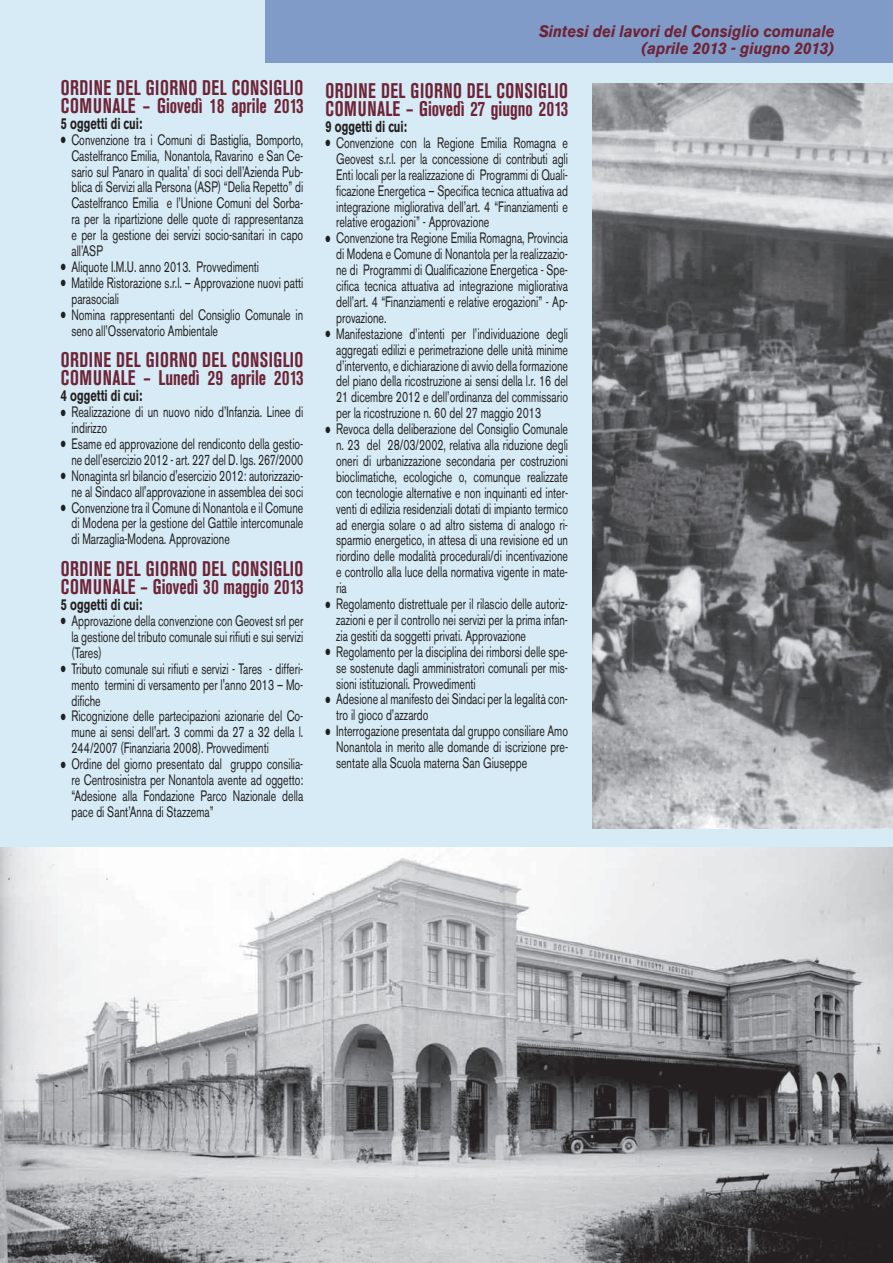
<style>
.page{position:relative;width:893px;height:1263px;background:#d6ebf5}
.page>*{position:absolute;margin:0;border:0;box-sizing:border-box;transform-origin:0 0}
.t1{font:700 condensed 21px/18px "Akzidenz Grotesk BE";letter-spacing:.025em;color:#6e2337;scale:.88 1}
.t2{font:italic 700 16.5px/16.5px "Akzidenz Grotesk BE";color:#6e2337;text-align:right;scale:.9 1}
.t3{font:700 15.75px "Akzidenz Grotesk BE";color:#231f20;scale:.7 1}
.t4{font:15px/15.9px "Akzidenz Grotesk BE";color:#231f20;text-align:justify;scale:.7 1}
</style>
<div class="page">
<div style="left:265px;top:0;width:628px;height:63px;background:#809bc7"></div>
<img style="left:0;top:847px;width:893px;height:416px">
<img style="left:593px;top:83px;width:300px;height:746px">
<h1 class="t1" style="left:61px;top:79px;width:277px">ORDINE DEL GIORNO DEL CONSIGLIO<br>COMUNALE – Giovedì 18 aprile 2013</h1>
<p class="t3" style="left:61px;top:114px;width:118px">5 oggetti di cui:</p>
<p class="t4" style="left:71px;top:132px;width:333px;text-indent:-10px">● Convenzione tra i Comuni di Bastiglia, Bomporto, Castelfranco Emilia, Nonantola, Ravarino e San Ce&shy;sario sul Panaro in qualita’ di soci dell’Azienda Pub&shy;blica di Servizi alla Persona (ASP) “Delia Repetto” di Castelfranco Emilia e l’Unione Comuni del Sorba&shy;ra per la ripartizione delle quote di rappresentanza e per la gestione dei servizi socio-sanitari in capo all’ASP</p>
<p class="t4" style="left:61px;top:259px;width:285px">● Aliquote I.M.U. anno 2013. Provvedimenti</p>
<p class="t4" style="left:71px;top:275px;width:333px;text-indent:-10px">● Matilde Ristorazione s.r.l. – Approvazione nuovi patti parasociali</p>
<p class="t4" style="left:71px;top:306px;width:333px;text-indent:-10px">● Nomina rappresentanti del Consiglio Comunale in seno all’Osservatorio Ambientale</p>
<h1 class="t1" style="left:61px;top:351px;width:277px">ORDINE DEL GIORNO DEL CONSIGLIO<br>COMUNALE – Lunedì 29 aprile 2013</h1>
<p class="t3" style="left:61px;top:387px;width:118px">4 oggetti di cui:</p>
<p class="t4" style="left:71px;top:404px;width:333px;text-indent:-10px">● Realizzazione di un nuovo nido d’Infanzia. Linee di indirizzo</p>
<p class="t4" style="left:61px;top:436px;width:348px;text-align:right">● Esame ed approvazione del rendiconto della gestio&shy;ne dell'esercizio 2012 - art. 227 del D. lgs. 267/2000</p>
<p class="t4" style="left:61px;top:468px;width:348px;text-align:right">● Nonaginta srl bilancio d'esercizio 2012: autorizzazio&shy;ne al Sindaco all'approvazione in assemblea dei soci</p>
<p class="t4" style="left:71px;top:499px;width:333px;text-indent:-10px">● Convenzione tra il Comune di Nonantola e il Comune di Modena per la gestione del Gattile intercomunale di Marzaglia-Modena. Approvazione</p>
<h1 class="t1" style="left:61px;top:560px;width:277px">ORDINE DEL GIORNO DEL CONSIGLIO<br>COMUNALE – Giovedì 30 maggio 2013</h1>
<p class="t3" style="left:61px;top:595px;width:118px">5 oggetti di cui:</p>
<p class="t4" style="left:71px;top:613px;width:333px;text-indent:-10px">● Approvazione della convenzione con Geovest srl per la gestione del tributo comunale sui rifiuti e sui servizi (Tares)</p>
<p class="t4" style="left:71px;top:660px;width:333px;text-indent:-10px">● Tributo comunale sui rifiuti e servizi - Tares - differi&shy;mento termini di versamento per l'anno 2013 – Mo&shy;difiche</p>
<p class="t4" style="left:71px;top:708px;width:333px;text-indent:-10px">● Ricognizione delle partecipazioni azionarie del Co&shy;mune ai sensi dell'art. 3 commi da 27 a 32 della l.<br>244/2007 (Finanziaria 2008). Provvedimenti</p>
<p class="t4" style="left:71px;top:756px;width:333px;text-indent:-10px">● Ordine del giorno presentato dal gruppo consilia&shy;re Centrosinistra per Nonantola avente ad oggetto: “Adesione alla Fondazione Parco Nazionale della pace di Sant’Anna di Stazzema”</p>
<p class="t2" style="left:539px;top:23px;width:330px">Sintesi dei lavori del Consiglio comunale (aprile 2013 - giugno 2013)</p>
<h1 class="t1" style="left:326px;top:82px;width:277px">ORDINE DEL GIORNO DEL CONSIGLIO<br>COMUNALE – Giovedì 27 giugno 2013</h1>
<p class="t3" style="left:326px;top:117px;width:118px">9 oggetti di cui:</p>
<p class="t4" style="left:336px;top:135px;width:333px;text-indent:-10px">● Convenzione con la Regione Emilia Romagna e Geovest s.r.l. per la concessione di contributi agli Enti locali per la realizzazione di Programmi di Quali&shy;ficazione Energetica – Specifica tecnica attuativa ad integrazione migliorativa dell’art. 4 “Finanziamenti e relative erogazioni” - Approvazione</p>
<p class="t4" style="left:336px;top:230px;width:333px;text-indent:-10px">● Convenzione tra Regione Emilia Romagna, Provincia di Modena e Comune di Nonantola per la realizzazio&shy;ne di Programmi di Qualificazione Energetica - Spe&shy;cifica tecnica attuativa ad integrazione migliorativa dell’art. 4 “Finanziamenti e relative erogazioni” - Ap&shy;provazione.</p>
<p class="t4" style="left:336px;top:326px;width:333px;text-indent:-10px">● Manifestazione d’intenti per l’individuazione degli aggregati edilizi e perimetrazione delle unità minime d’intervento, e dichiarazione di avvio della formazione del piano della ricostruzione ai sensi della l.r. 16 del 21 dicembre 2012 e dell’ordinanza del commissario per la ricostruzione n. 60 del 27 maggio 2013</p>
<p class="t4" style="left:336px;top:421px;width:333px;text-indent:-10px">● Revoca della deliberazione del Consiglio Comunale n. 23 del 28/03/2002, relativa alla riduzione degli oneri di urbanizzazione secondaria per costruzioni bioclimatiche, ecologiche o, comunque realizzate con tecnologie alternative e non inquinanti ed inter&shy;venti di edilizia residenziali dotati di impianto termico ad energia solare o ad altro sistema di analogo ri&shy;sparmio energetico, in attesa di una revisione ed un riordino delle modalità procedurali/di incentivazione e controllo alla luce della normativa vigente in mate&shy;ria</p>
<p class="t4" style="left:336px;top:596px;width:333px;text-indent:-10px">● Regolamento distrettuale per il rilascio delle autoriz&shy;zazioni e per il controllo nei servizi per la prima infan&shy;zia gestiti da soggetti privati. Approvazione</p>
<p class="t4" style="left:336px;top:644px;width:333px;text-indent:-10px">● Regolamento per la disciplina dei rimborsi delle spe&shy;se sostenute dagli amministratori comunali per mis&shy;sioni istituzionali. Provvedimenti</p>
<p class="t4" style="left:336px;top:691px;width:333px;text-indent:-10px">● Adesione al manifesto dei Sindaci per la legalità con&shy;tro il gioco d’azzardo</p>
<p class="t4" style="left:336px;top:723px;width:333px;text-indent:-10px">● Interrogazione presentata dal gruppo consiliare Amo Nonantola in merito alle domande di iscrizione pre&shy;sentate alla Scuola materna San Giuseppe</p>
</div>
